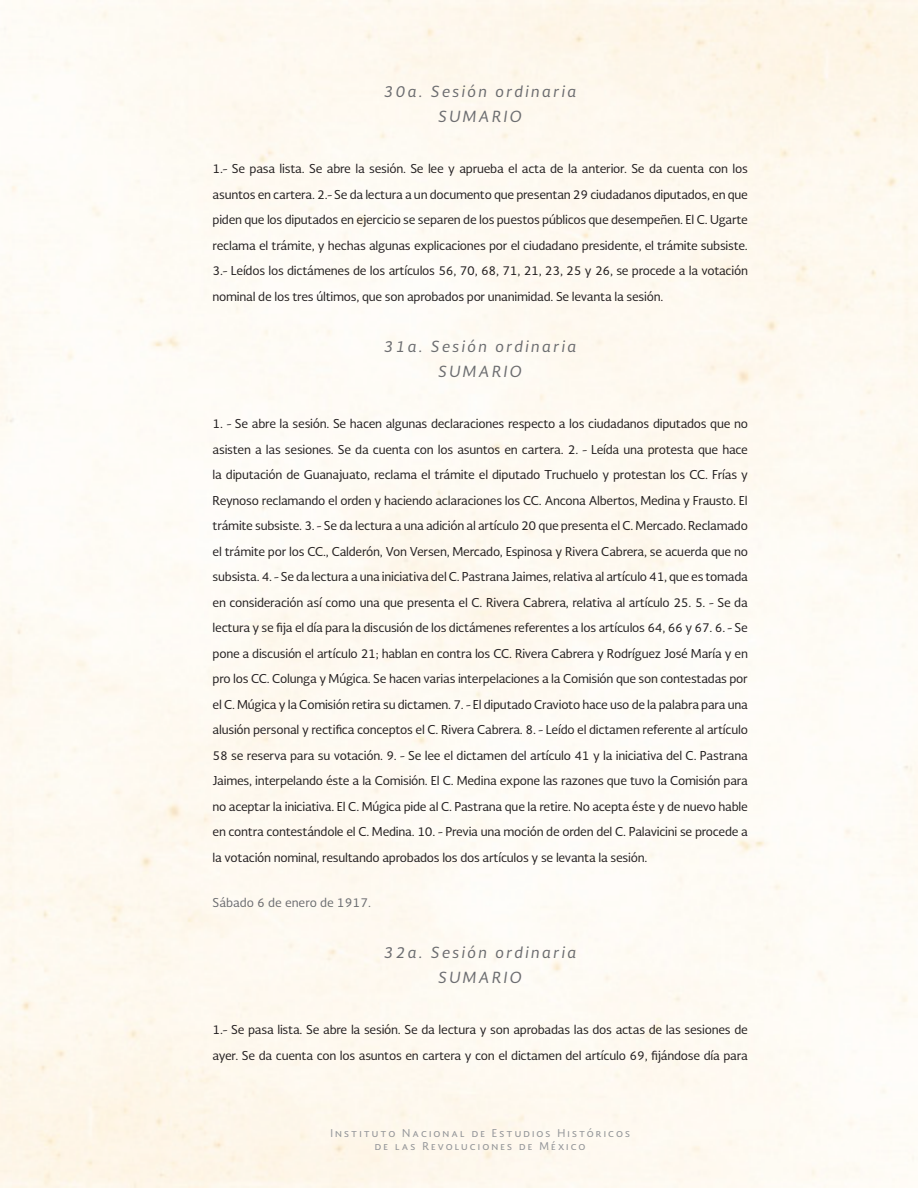
<style>
.page{position:relative;width:918px;height:1188px;background:#fff}
.page>*{position:absolute;margin:0;border:0;box-sizing:border-box;transform-origin:0 0}
.cargo{font:italic 15px "Soberana Sans";letter-spacing:.15em;color:#6c6d70}
.CUERPO{font:12px/25.5px "Soberana Sans";letter-spacing:-.02em;color:#231f20;text-align:justify}
.fechA{font:12px "Soberana Sans";color:#6c6d70}
.t1{font:10.5px/13.5px "Soberana Sans";letter-spacing:.2em;color:#939598;text-align:center}
</style>
<div class="page">
<p class="cargo" style="left:384px;top:81px;width:194px">30a. Sesión ordinaria</p>
<p class="cargo" style="left:439px;top:107px;width:85px">SUMARIO</p>
<p class="CUERPO" style="left:213px;top:156px;width:537px">1.- Se pasa lista. Se abre la sesión. Se lee y aprueba el acta de la anterior. Se da cuenta con los asuntos en cartera. 2.- Se da lectura a un documento que presentan 29 ciudadanos diputados, en que piden que los diputados en ejercicio se separen de los puestos públicos que desempeñen. El C. Ugarte reclama el trámite, y hechas algunas explicaciones por el ciudadano presidente, el trámite subsiste.<br>3.- Leídos los dictámenes de los artículos 56, 70, 68, 71, 21, 23, 25 y 26, se procede a la votación nominal de los tres últimos, que son aprobados por unanimidad. Se levanta la sesión.</p>
<p class="cargo" style="left:384px;top:336px;width:194px">31a. Sesión ordinaria</p>
<p class="cargo" style="left:439px;top:362px;width:85px">SUMARIO</p>
<p class="CUERPO" style="left:213px;top:411px;width:537px">1. - Se abre la sesión. Se hacen algunas declaraciones respecto a los ciudadanos diputados que no asisten a las sesiones. Se da cuenta con los asuntos en cartera. 2. - Leída una protesta que hace la diputación de Guanajuato, reclama el trámite el diputado Truchuelo y protestan los CC. Frías y Reynoso reclamando el orden y haciendo aclaraciones los CC. Ancona Albertos, Medina y Frausto. El trámite subsiste. 3. - Se da lectura a una adición al artículo 20 que presenta el C. Mercado. Reclamado el trámite por los CC., Calderón, Von Versen, Mercado, Espinosa y Rivera Cabrera, se acuerda que no subsista. 4. - Se da lectura a una iniciativa del C. Pastrana Jaimes, relativa al artículo 41, que es tomada en consideración así como una que presenta el C. Rivera Cabrera, relativa al artículo 25. 5. - Se da lectura y se fija el día para la discusión de los dictámenes referentes a los artículos 64, 66 y 67. 6. - Se pone a discusión el artículo 21; hablan en contra los CC. Rivera Cabrera y Rodríguez José María y en pro los CC. Colunga y Múgica. Se hacen varias interpelaciones a la Comisión que son contestadas por el C. Múgica y la Comisión retira su dictamen. 7. - El diputado Cravioto hace uso de la palabra para una alusión personal y rectifica conceptos el C. Rivera Cabrera. 8. - Leído el dictamen referente al artículo 58 se reserva para su votación. 9. - Se lee el dictamen del artículo 41 y la iniciativa del C. Pastrana Jaimes, interpelando éste a la Comisión. El C. Medina expone las razones que tuvo la Comisión para no aceptar la iniciativa. El C. Múgica pide al C. Pastrana que la retire. No acepta éste y de nuevo hable en contra contestándole el C. Medina. 10. - Previa una moción de orden del C. Palavicini se procede a la votación nominal, resultando aprobados los dos artículos y se levanta la sesión.</p>
<p class="fechA" style="left:213px;top:894px;width:160px">Sábado 6 de enero de 1917.</p>
<p class="cargo" style="left:384px;top:942px;width:194px">32a. Sesión ordinaria</p>
<p class="cargo" style="left:439px;top:968px;width:85px">SUMARIO</p>
<p class="CUERPO" style="left:213px;top:1017px;width:537px">1.- Se pasa lista. Se abre la sesión. Se da lectura y son aprobadas las dos actas de las sesiones de ayer. Se da cuenta con los asuntos en cartera y con el dictamen del artículo 69, fijándose día para</p>
<p class="t1" style="left:330px;top:1126px;width:301px">Instituto Nacional de Estudios Históricos de las Revoluciones de México</p>
</div>
